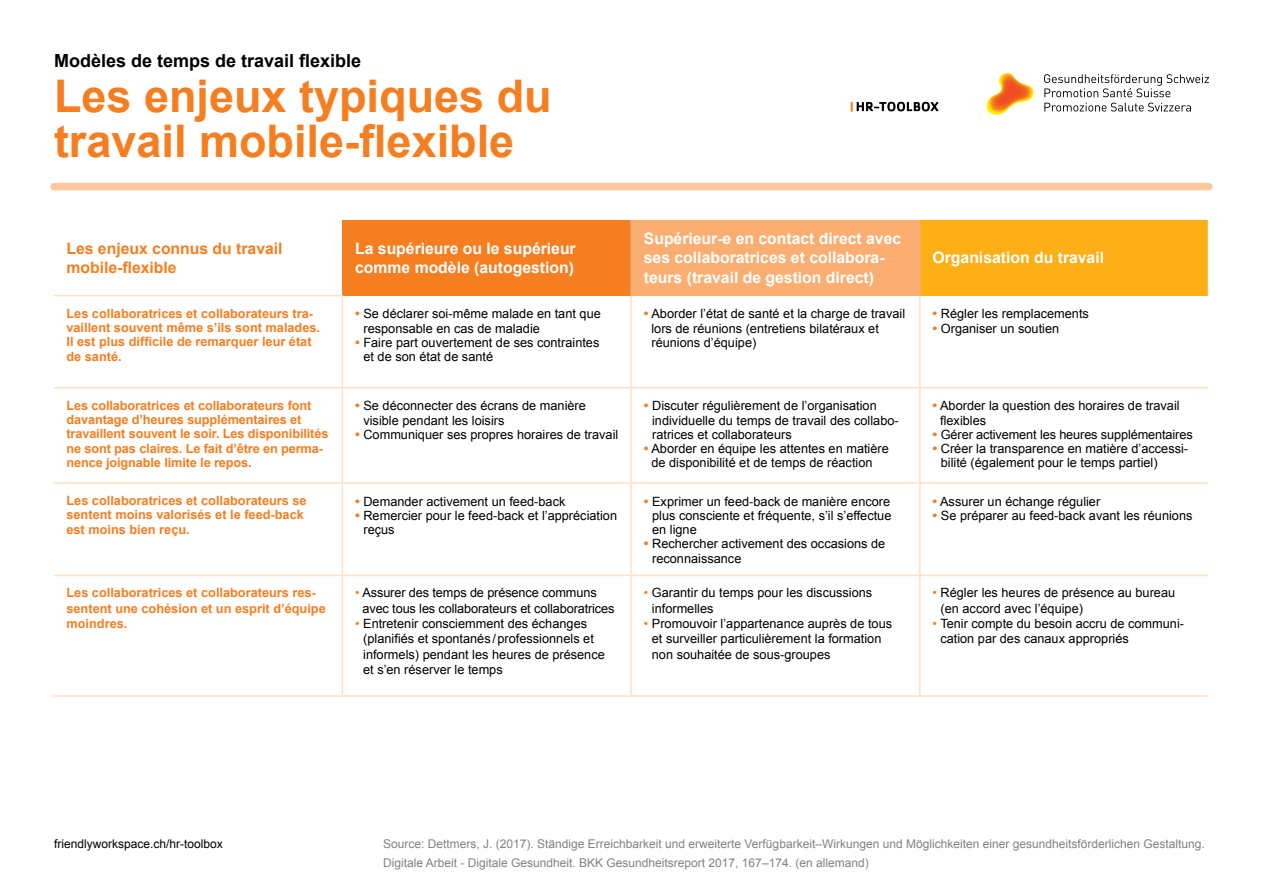
<style>
.page{position:relative;width:1263px;height:893px;background:#fff}
.page>*{position:absolute;margin:0;border:0;box-sizing:border-box;transform-origin:0 0}
.t1{font:700 45px/45px "Arial";color:#f57e20}
.t2{font:700 18px "Arial";color:#000}
.Zwischentitel_11pt{font:700 15.75px/19.5px "Arial";color:#fff}
.Lauftext{font:700 15.75px/19.5px "Arial";color:#f57e20}
.Lauftext-2{font:12.75px/14.2px "Arial";color:#000}
.Lauftext-3{font:700 12.75px/14.2px "Arial";color:#f57e20}
.Lauftext-4{font:12px/19.5px "Arial";color:#808285}
.t3{font:12px "Arial";color:#000}
.s1{font-weight:700;font-size:13.5px;color:#f57e20}
.s2{color:#f57e20}
</style>
<div class="page">
<img style="left:986px;top:73px;width:48px;height:42px">
<svg style="left:1044px;top:74px;width:165px;height:23px"></svg>
<svg style="left:1044px;top:103px;width:147px;height:9px"></svg>
<svg style="left:851px;top:102px;width:87px;height:10px"></svg>
<div style="left:54px;top:183px;width:1155px;height:7px;background:#fcc79b"></div>
<svg style="left:54px;top:296px;width:1154px;height:399px"></svg>
<div style="left:342px;top:220px;width:289px;height:76px;background:#f57e20"></div>
<div style="left:631px;top:220px;width:289px;height:76px;background:#faae72"></div>
<div style="left:920px;top:220px;width:288px;height:76px;background:#fcaf17"></div>
<hr style="left:630px;top:220px;width:2px;height:76px;background:#faae72">
<hr style="left:342px;top:296px;width:1px;height:91px;background:#fee1c8">
<hr style="left:630px;top:296px;width:2px;height:91px;background:#fee1c8">
<hr style="left:919px;top:296px;width:1px;height:91px;background:#fee1c8">
<hr style="left:54px;top:387px;width:288px;height:1px;background:#fee1c8">
<hr style="left:342px;top:387px;width:289px;height:1px;background:#fee1c8">
<hr style="left:342px;top:388px;width:1px;height:94px;background:#fee1c8">
<hr style="left:631px;top:387px;width:289px;height:1px;background:#fee1c8">
<hr style="left:630px;top:388px;width:2px;height:94px;background:#fee1c8">
<hr style="left:920px;top:387px;width:288px;height:1px;background:#fee1c8">
<hr style="left:919px;top:388px;width:1px;height:94px;background:#fee1c8">
<hr style="left:54px;top:482px;width:288px;height:2px;background:#fee1c8">
<hr style="left:342px;top:482px;width:289px;height:2px;background:#fee1c8">
<hr style="left:342px;top:484px;width:1px;height:91px;background:#fee1c8">
<hr style="left:631px;top:482px;width:289px;height:2px;background:#fee1c8">
<hr style="left:630px;top:484px;width:2px;height:91px;background:#fee1c8">
<hr style="left:920px;top:482px;width:288px;height:2px;background:#fee1c8">
<hr style="left:919px;top:484px;width:1px;height:91px;background:#fee1c8">
<hr style="left:54px;top:575px;width:288px;height:1px;background:#fee1c8">
<hr style="left:342px;top:575px;width:289px;height:1px;background:#fee1c8">
<hr style="left:342px;top:576px;width:1px;height:119px;background:#fee1c8">
<hr style="left:631px;top:575px;width:289px;height:1px;background:#fee1c8">
<hr style="left:630px;top:576px;width:2px;height:119px;background:#fee1c8">
<hr style="left:920px;top:575px;width:288px;height:1px;background:#fee1c8">
<hr style="left:919px;top:576px;width:1px;height:119px;background:#fee1c8">
<hr style="left:54px;top:695px;width:288px;height:2px;background:#fee1c8">
<hr style="left:342px;top:695px;width:289px;height:2px;background:#fee1c8">
<hr style="left:631px;top:695px;width:289px;height:2px;background:#fee1c8">
<hr style="left:920px;top:695px;width:288px;height:2px;background:#fee1c8">
<hr style="left:54px;top:295px;width:289px;height:1px;background:#fee1c8">
<p class="t2" style="left:54px;top:49px;width:309px">Modèles de temps de travail flexible</p>
<p class="t1" style="left:54px;top:75px;width:499px">Les enjeux typiques du travail mobile-flexible</p>
<p class="Lauftext" style="left:66px;top:239px;width:218px">Les enjeux connus du travail mobile-flexible</p>
<p class="Zwischentitel_11pt" style="left:355px;top:239px;width:222px">La supérieure ou le supérieur comme modèle (autogestion)</p>
<p class="Zwischentitel_11pt" style="left:644px;top:229px;width:259px">Supérieur-e en contact direct avec ses collaboratrices et collabora&shy;teurs (travail de gestion direct)</p>
<p class="Zwischentitel_11pt" style="left:932px;top:249px;width:173px">Organisation du travail</p>
<p class="Lauftext-3" style="left:66px;top:307px;width:255px">Les collaboratrices et collaborateurs tra&shy;vaillent souvent même s’ils sont malades.<br>Il est plus difficile de remarquer leur état de santé.</p>
<p class="Lauftext-2" style="left:363px;top:307px;width:239px;text-indent:-8px"><span class="s1">•</span> Se déclarer soi-même malade en tant que responsable en cas de maladie</p>
<p class="Lauftext-2" style="left:363px;top:335px;width:237px;text-indent:-8px"><span class="s1">•</span> Faire part ouvertement de ses contraintes et de son état de santé</p>
<p class="Lauftext-3" style="left:66px;top:399px;width:263px">Les collaboratrices et collaborateurs font davantage d’heures supplémentaires et travaillent souvent le soir. Les disponibilités ne sont pas claires. Le fait d’être en perma&shy;nence joignable limite le repos.</p>
<p class="Lauftext-2" style="left:363px;top:399px;width:224px;text-indent:-8px"><span class="s1">•</span> Se déconnecter des écrans de manière visible pendant les loisirs</p>
<p class="Lauftext-2" style="left:355px;top:427px;width:265px"><span class="s1">•</span> Communiquer ses propres horaires de travail</p>
<p class="Lauftext-3" style="left:66px;top:494px;width:242px">Les collaboratrices et collaborateurs se sentent moins valorisés et le feed-back est moins bien reçu.</p>
<p class="Lauftext-2" style="left:355px;top:494px;width:212px"><span class="s1">•</span> Demander activement un feed-back</p>
<p class="Lauftext-2" style="left:363px;top:508px;width:255px;text-indent:-8px"><span class="s1">•</span> Remercier pour le feed-back et l’appréciation reçus</p>
<p class="Lauftext-3" style="left:66px;top:586px;width:261px;line-height:15.3px">Les collaboratrices et collaborateurs res&shy;sentent une cohésion et un esprit d’équipe moindres.</p>
<p class="Lauftext-2" style="left:362px;top:585px;width:254px;line-height:15.3px;text-indent:-7px"><span class="s2">•</span> Assurer des temps de présence communs avec tous les collaborateurs et collaboratrices</p>
<p class="Lauftext-2" style="left:363px;top:616px;width:243px;line-height:15.3px;text-indent:-8px"><span class="s2">•</span> Entretenir consciemment des échanges (planifiés et spontanés /professionnels et informels) pendant les heures de présence et s’en réserver le temps</p>
<p class="Lauftext-2" style="left:651px;top:307px;width:255px;text-indent:-8px"><span class="s1">•</span> Aborder l’état de santé et la charge de travail lors de réunions (entretiens bilatéraux et réunions d’équipe)</p>
<p class="Lauftext-2" style="left:932px;top:307px;width:158px"><span class="s1">•</span> Régler les remplacements</p>
<p class="Lauftext-2" style="left:932px;top:321px;width:128px"><span class="s1">•</span> Organiser un soutien</p>
<p class="Lauftext-2" style="left:652px;top:399px;width:248px;text-indent:-8px"><span class="s1">•</span> Discuter régulièrement de l’organisation individuelle du temps de travail des collabo&shy;ratrices et collaborateurs</p>
<p class="Lauftext-2" style="left:651px;top:442px;width:239px;text-indent:-8px"><span class="s1">•</span> Aborder en équipe les attentes en matière de disponibilité et de temps de réaction</p>
<p class="Lauftext-2" style="left:652px;top:494px;width:241px;text-align:justify;text-indent:-8px"><span class="s1">•</span> Exprimer un feed-back de manière encore plus consciente et fréquente, s’il s’effectue en ligne</p>
<p class="Lauftext-2" style="left:652px;top:537px;width:235px;text-indent:-8px"><span class="s1">•</span> Rechercher activement des occasions de reconnaissance</p>
<p class="Lauftext-2" style="left:652px;top:585px;width:222px;line-height:15.3px;text-indent:-8px"><span class="s2">•</span> Garantir du temps pour les discussions informelles</p>
<p class="Lauftext-2" style="left:652px;top:616px;width:242px;line-height:15.3px;text-indent:-8px"><span class="s2">•</span> Promouvoir l’appartenance auprès de tous et surveiller particulièrement la formation non souhaitée de sous-groupes</p>
<p class="Lauftext-2" style="left:940px;top:399px;width:241px;text-indent:-8px"><span class="s1">•</span> Aborder la question des horaires de travail flexibles</p>
<p class="Lauftext-2" style="left:932px;top:427px;width:262px"><span class="s1">•</span> Gérer activement les heures supplémentaires</p>
<p class="Lauftext-2" style="left:941px;top:442px;width:249px;text-indent:-8px"><span class="s1">•</span> Créer la transparence en matière d’accessi&shy;bilité (également pour le temps partiel)</p>
<p class="Lauftext-2" style="left:932px;top:494px;width:169px"><span class="s1">•</span> Assurer un échange régulier</p>
<p class="Lauftext-2" style="left:932px;top:508px;width:261px"><span class="s1">•</span> Se préparer au feed-back avant les réunions</p>
<p class="Lauftext-2" style="left:940px;top:585px;width:236px;line-height:15.3px;text-indent:-8px"><span class="s2">•</span> Régler les heures de présence au bureau (en accord avec l’équipe)</p>
<p class="Lauftext-2" style="left:940px;top:616px;width:245px;line-height:15.3px;text-indent:-8px"><span class="s2">•</span> Tenir compte du besoin accru de communi&shy;cation par des canaux appropriés</p>
<p class="t3" style="left:54px;top:836px;width:170px">friendlyworkspace.ch/hr-toolbox</p>
<p class="Lauftext-4" style="left:383px;top:834px;width:823px">Source: Dettmers, J. (2017). Ständige Erreichbarkeit und erweiterte Verfügbarkeit–Wirkungen und Möglichkeiten einer gesundheitsförderlichen Gestaltung.<br>Digitale Arbeit - Digitale Gesundheit. BKK Gesundheitsreport 2017, 167–174. (en allemand)</p>
</div>
